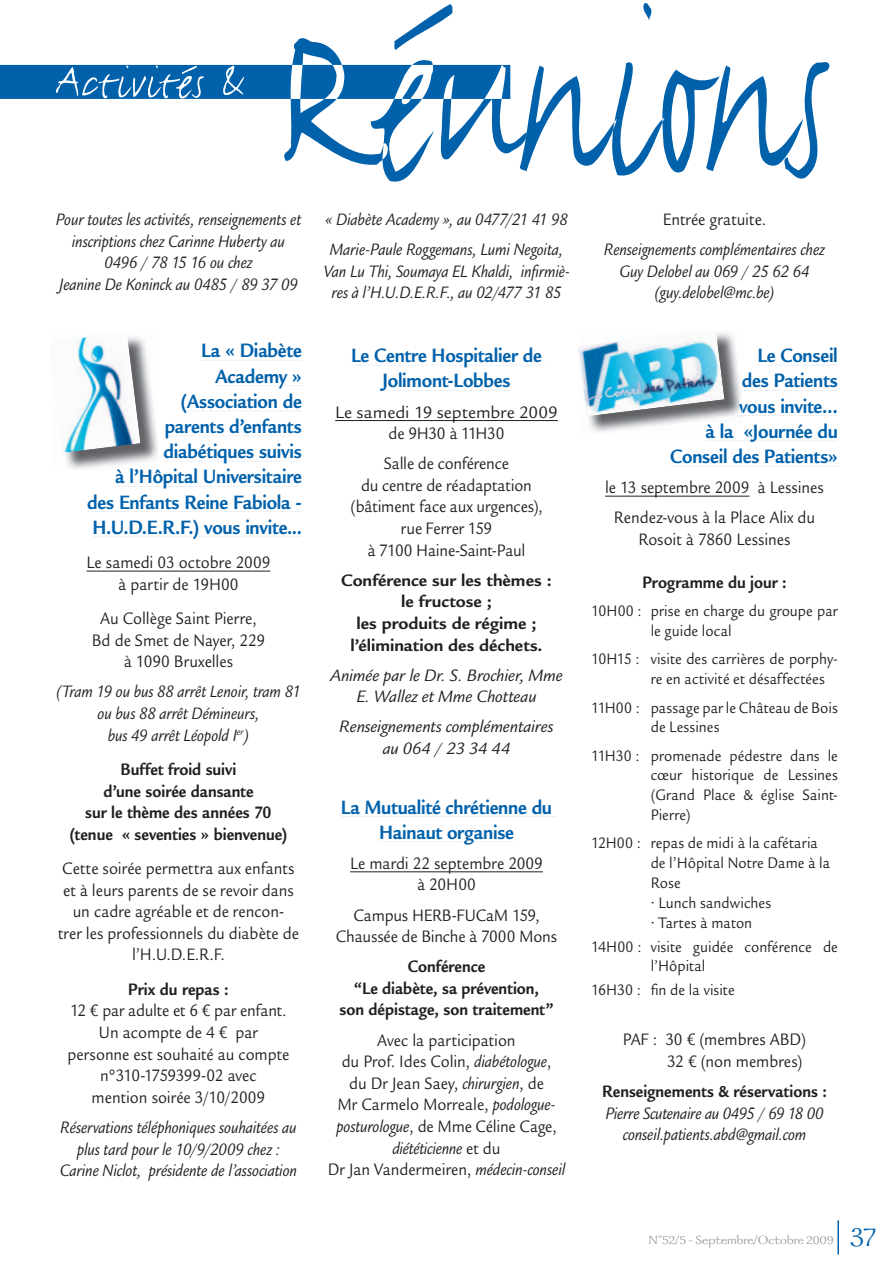
<style>
.page{position:relative;width:893px;height:1263px;background:#fff}
.page>*{position:absolute;margin:0;border:0;box-sizing:border-box;transform-origin:0 0}
.t1{font:51px "FF Justlefthand";letter-spacing:.015em;color:#fff}
.t2{font:30px "Galahad Std";color:#0161ab}
.t3{font:700 21px/25.2px "Legacy Sans Std";letter-spacing:-.01em;color:#0161ab;text-align:right;scale:.9 1}
.t4{font:18px/21.6px "Legacy Sans Std";color:#231f20;text-align:center;scale:.9 1}
.t5{font:italic 18px/21.6px "Legacy Sans Std";letter-spacing:-.005em;color:#231f20;text-align:center;scale:.9 1}
.t6{font:700 18px/21.6px "Legacy Sans Std";color:#231f20;text-align:center;scale:.9 1}
.t7{font:italic 18px/21.6px "Legacy Sans Std";letter-spacing:-.005em;color:#231f20;text-align:center}
.t8{font:700 18px/21.6px "Legacy Sans Std";color:#231f20;text-align:center}
.t9{font:18px/21.6px "Legacy Sans Std";color:#231f20;text-align:center}
.t10{font:16.5px/19.8px "Legacy Sans Std";color:#231f20;scale:.9 1}
.t11{font:13.5px "Galahad Std";letter-spacing:.005em;color:#939598}
.s1{font-style:italic}
.s2{color:#015ba0}
</style>
<div class="page">
<hr style="left:837px;top:1220px;width:2px;height:34px;background:#0161ab">
<hr style="left:201px;top:360px;width:101px;height:1px;background:#eef2f7">
<hr style="left:215px;top:385px;width:87px;height:1px;background:#eef2f7">
<hr style="left:180px;top:410px;width:122px;height:1px;background:#eef2f7">
<hr style="left:165px;top:436px;width:137px;height:1px;background:#eef2f7">
<hr style="left:164px;top:461px;width:138px;height:1px;background:#eef2f7">
<hr style="left:115px;top:486px;width:187px;height:1px;background:#eef2f7">
<hr style="left:87px;top:511px;width:215px;height:1px;background:#eef2f7">
<hr style="left:92px;top:536px;width:210px;height:1px;background:#eef2f7">
<hr style="left:87px;top:571px;width:183px;height:1px;background:#231f20">
<hr style="left:351px;top:365px;width:195px;height:1px;background:#eef2f7">
<hr style="left:382px;top:390px;width:128px;height:1px;background:#eef2f7">
<hr style="left:335px;top:420px;width:222px;height:1px;background:#231f20">
<hr style="left:341px;top:816px;width:216px;height:1px;background:#eef2f7">
<hr style="left:379px;top:841px;width:135px;height:1px;background:#eef2f7">
<hr style="left:350px;top:871px;width:193px;height:1px;background:#231f20">
<hr style="left:757px;top:365px;width:80px;height:1px;background:#eef2f7">
<hr style="left:741px;top:390px;width:96px;height:1px;background:#eef2f7">
<hr style="left:739px;top:415px;width:98px;height:1px;background:#eef2f7">
<hr style="left:705px;top:440px;width:132px;height:1px;background:#eef2f7">
<hr style="left:670px;top:466px;width:167px;height:1px;background:#eef2f7">
<hr style="left:605px;top:496px;width:144px;height:1px;background:#231f20">
<img style="left:588px;top:333px;width:154px;height:99px">
<img style="left:739px;top:398px;width:3px;height:15px">
<img style="left:706px;top:423px;width:36px;height:9px">
<img style="left:578px;top:333px;width:146px;height:83px">
<img style="left:65px;top:338px;width:93px;height:131px">
<img style="left:64px;top:337px;width:76px;height:116px">
<svg style="left:0;top:3px;width:830px;height:179px"></svg>
<h1 class="t1" style="left:55px;top:64px;width:194px">Activités &amp;</h1>
<p class="t5" style="left:56px;top:210px;width:274px">Pour toutes les activités, renseignements et inscriptions chez Carinne Huberty au 0496 / 78 15 16 ou chez<br>Jeanine De Koninck au 0485 / 89 37 09</p>
<p class="t3" style="left:87px;top:340px;width:240px">La « Diabète<br>Academy »<br>(Association de<br>parents d’enfants diabétiques suivis<br>à l’Hôpital Universitaire des Enfants Reine Fabiola -<br>H.U.D.E.R.F.) vous invite...</p>
<p class="t4" style="left:87px;top:553px;width:206px">Le samedi 03 octobre 2009 à partir de 19H00</p>
<p class="t4" style="left:92px;top:609px;width:194px">Au Collège Saint Pierre,<br>Bd de Smet de Nayer, 229 à 1090 Bruxelles</p>
<p class="t5" style="left:56px;top:682px;width:273px">(Tram 19 ou bus 88 arrêt Lenoir, tram 81 ou bus 88 arrêt Démineurs,<br>bus 49 arrêt Léopold I<sup>er</sup>)</p>
<p class="t6" style="left:69px;top:760px;width:244px">Buffet froid suivi<br>d’une soirée dansante<br>sur le thème des années 70 (tenue « seventies » bienvenue)</p>
<p class="t4" style="left:58px;top:859px;width:269px">Cette soirée permettra aux enfants et à leurs parents de se revoir dans un cadre agréable et de rencon-<br>trer les professionnels du diabète de l’H.U.D.E.R.F.</p>
<p class="t6" style="left:128px;top:980px;width:113px">Prix du repas :</p>
<p class="t4" style="left:68px;top:1001px;width:248px">12 € par adulte et 6 € par enfant.<br>Un acompte de 4 € par personne est souhaité au compte n°310-1759399-02 avec<br>mention soirée 3/10/2009</p>
<p class="t5" style="left:60px;top:1118px;width:265px">Réservations téléphoniques souhaitées au plus tard pour le 10/9/2009 chez :<br>Carine Niclot, présidente de l’association</p>
<p class="t5" style="left:325px;top:206px;width:271px;line-height:30.2px;text-align:left">« Diabète Academy », au 0477/21 41 98<br>Marie-Paule Roggemans, Lumi Negoita,</p>
<p class="t5" style="left:323px;top:262px;width:275px">Van Lu Thi, Soumaya EL Khaldi, infirmiè&shy;res à l’H.U.D.E.R.F., au 02/477 31 85</p>
<p class="t3" style="left:351px;top:345px;width:214px;text-align:center">Le Centre Hospitalier de<br>Jolimont-Lobbes</p>
<p class="t9" style="left:335px;top:403px;width:224px">Le samedi 19 septembre 2009 de 9H30 à 11H30</p>
<p class="t4" style="left:350px;top:454px;width:215px">Salle de conférence<br>du centre de réadaptation (bâtiment face aux urgences), rue Ferrer 159<br>à 7100 Haine-Saint-Paul</p>
<p class="t8" style="left:341px;top:571px;width:212px">Conférence sur les thèmes : le fructose ;<br>les produits de régime ; l’élimination des déchets.</p>
<p class="t7" style="left:330px;top:666px;width:234px">Animée par le Dr. S. Brochier, Mme<br>E. Wallez et Mme Chotteau</p>
<p class="t7" style="left:339px;top:717px;width:216px">Renseignements complémentaires au 064 / 23 34 44</p>
<p class="t3" style="left:341px;top:796px;width:236px;text-align:center">La Mutualité chrétienne du<br>Hainaut organise</p>
<p class="t4" style="left:350px;top:854px;width:216px">Le mardi 22 septembre 2009 à 20H00</p>
<p class="t4" style="left:336px;top:906px;width:247px">Campus HERB-FUCaM 159,<br>Chaussée de Binche à 7000 Mons</p>
<p class="t6" style="left:339px;top:957px;width:239px">Conférence<br>“Le diabète, sa prévention,<br>son dépistage, son traitement”</p>
<p class="t4" style="left:328px;top:1031px;width:265px">Avec la participation<br>du Prof. Ides Colin, <span class="s1">diabétologue</span>,<br>du Dr Jean Saey, <span class="s1">chirurgien</span>, de<br>Mr Carmelo Morreale, <span class="s1">podologue&shy;posturologue</span>, de Mme Céline Cage, <span class="s1">diététicienne</span> et du<br>Dr Jan Vandermeiren, <span class="s1">médecin-conseil</span></p>
<p class="t4" style="left:662px;top:210px;width:116px">Entrée gratuite.</p>
<p class="t5" style="left:604px;top:240px;width:247px">Renseignements complémentaires chez<br>Guy Delobel au 069 / 25 62 64 (guy.delobel@mc.be)</p>
<p class="t3" style="left:670px;top:345px;width:188px">Le Conseil<br>des Patients<br><span class="s2">v</span>ous invite… «Journée du<br>Conseil des Patients»</p>
<p class="t4" style="left:605px;top:474px;width:245px;line-height:30.2px">le 13 septembre 2009 à Lessines<br>Rendez-vous à la Place Alix du</p>
<p class="t4" style="left:638px;top:530px;width:170px">Rosoit à 7860 Lessines</p>
<p class="t6" style="left:642px;top:573px;width:162px">Programme du jour :</p>
<p class="t10" style="left:650px;top:603px;width:209px;text-indent:-60px">10H00 : prise en charge du groupe par le guide local</p>
<p class="t10" style="left:650px;top:651px;width:209px;text-indent:-60px">10H15 : visite des carrières de porphy&shy;re en activité et désaffectées</p>
<p class="t10" style="left:650px;top:699px;width:209px;text-indent:-60px">11H00 : passage par le Château de Bois de Lessines</p>
<p class="t10" style="left:650px;top:747px;width:209px;text-align:justify;text-indent:-60px">11H30 : promenade pédestre dans le cœur historique de Lessines (Grand Place &amp; église Saint-Pierre)</p>
<p class="t10" style="left:650px;top:835px;width:201px;text-indent:-60px">12H00 : repas de midi à la cafétaria de l’Hôpital Notre Dame à la<br>Rose</p>
<p class="t10" style="left:650px;top:894px;width:135px">• Lunch sandwiches</p>
<p class="t10" style="left:591px;top:912px;width:276px;line-height:24px;text-indent:60px">• Tartes à maton<br>14H00 : visite guidée conférence de</p>
<p class="t10" style="left:591px;top:956px;width:161px;line-height:24px;text-indent:60px">l’Hôpital<br>16H30 : fin de la visite</p>
<p class="t4" style="left:623px;top:1030px;width:205px;text-align:right">PAF : 30 € (membres ABD)<br>32 € (non membres)</p>
<p class="t6" style="left:602px;top:1082px;width:251px">Renseignements &amp; réservations :</p>
<p class="t5" style="left:605px;top:1104px;width:244px">Pierre Scutenaire au 0495 / 69 18 00 conseil.patients.abd@gmail.com</p>
<p class="t3" style="left:705px;top:420px;width:33px">à la</p>
<p class="t11" style="left:648px;top:1234px;width:186px">N°52/5 - Septembre/Octobre 2009</p>
<h2 class="t2" style="left:850px;top:1224px;width:27px">37</h2>
</div>
